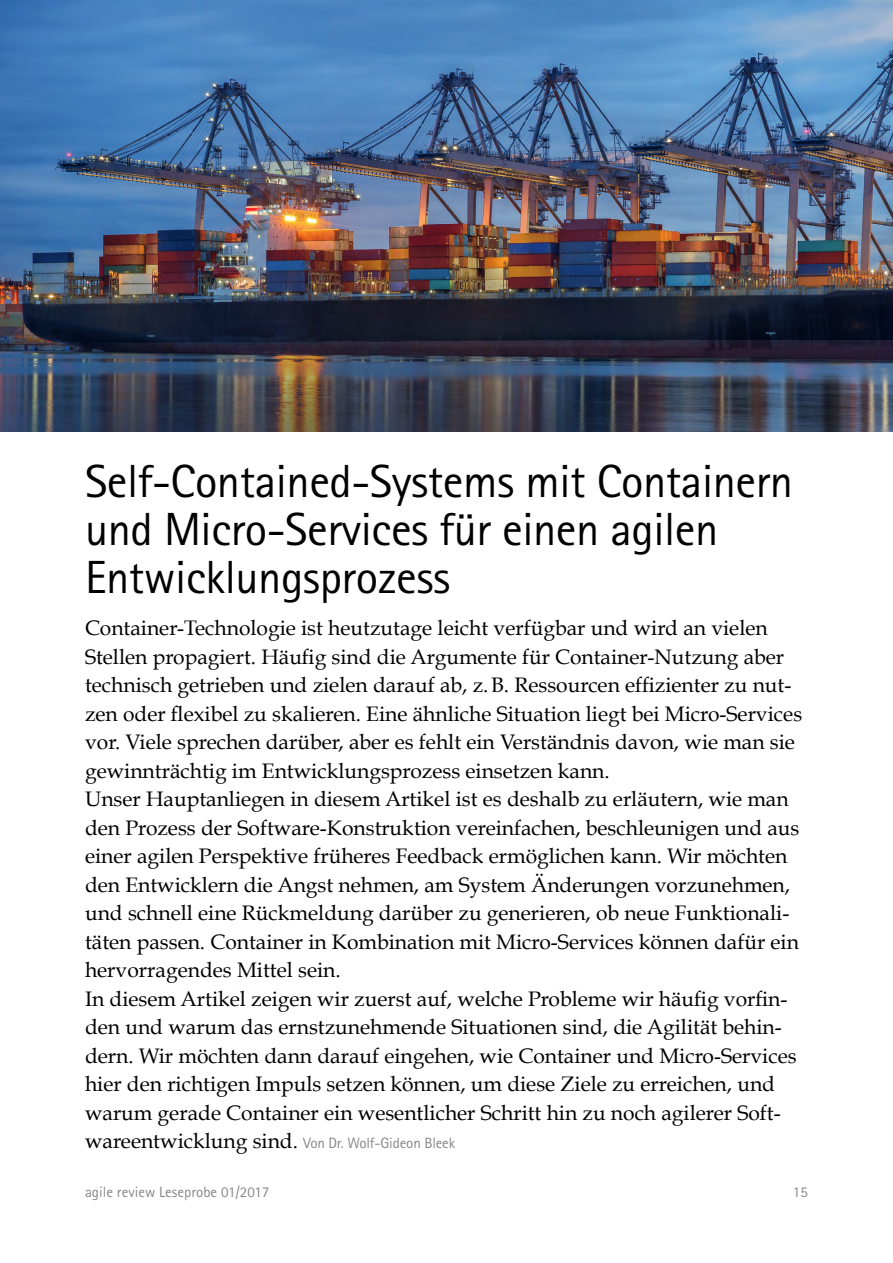
<style>
.page{position:relative;width:893px;height:1263px;background:#fff}
.page>*{position:absolute;margin:0;border:0;box-sizing:border-box;transform-origin:0 0}
.t1{font:46.5px/48px "Rotis Sans Serif Pro";letter-spacing:-.01em;color:#000}
.t2{font:21px/28.5px "Book Antiqua";color:#000}
.t3{font:15px "Rotis Sans Serif Pro";color:#878787}
.s1{font-family:"Book Antiqua";font-size:21px;color:#000}
</style>
<div class="page">
<img style="left:0;top:0;width:893px;height:432px">
<h1 class="t1" style="left:85px;top:457px;width:710px">Self-Contained-Systems mit Containern und Micro-Services für einen agilen<br>Entwicklungsprozess</h1>
<p class="t2" style="left:85px;top:613px;width:719px">Container-Technologie ist heutzutage leicht verfügbar und wird an vielen Stellen propagiert. Häufig sind die Argumente für Container-Nutzung aber technisch getrieben und zielen darauf ab, z.B. Ressourcen effizienter zu nut&shy;zen oder flexibel zu skalieren. Eine ähnliche Situation liegt bei Micro-Services vor. Viele sprechen darüber, aber es fehlt ein Verständnis davon, wie man sie gewinnträchtig im Entwicklungsprozess einsetzen kann.<br>Unser Hauptanliegen in diesem Artikel ist es deshalb zu erläutern, wie man den Prozess der Software-Konstruktion vereinfachen, beschleunigen und aus einer agilen Perspektive früheres Feedback ermöglichen kann. Wir möchten den Entwicklern die Angst nehmen, am System Änderungen vorzunehmen, und schnell eine Rückmeldung darüber zu generieren, ob neue Funktionali&shy;täten passen. Container in Kombination mit Micro-Services können dafür ein hervorragendes Mittel sein.<br>In diesem Artikel zeigen wir zuerst auf, welche Probleme wir häufig vorfin&shy;den und warum das ernstzunehmende Situationen sind, die Agilität behin&shy;dern. Wir möchten dann darauf eingehen, wie Container und Micro-Services hier den richtigen Impuls setzen können, um diese Ziele zu erreichen, und warum gerade Container ein wesentlicher Schritt hin zu noch agilerer Soft-</p>
<p class="t3" style="left:85px;top:1134px;width:372px"><span class="s1">wareentwicklung sind.</span> Von Dr. Wolf-Gideon Bleek</p>
<p class="t3" style="left:85px;top:1183px;width:186px">agile review Leseprobe 01/2017</p>
<p class="t3" style="left:793px;top:1183px;width:16px">15</p>
</div>
